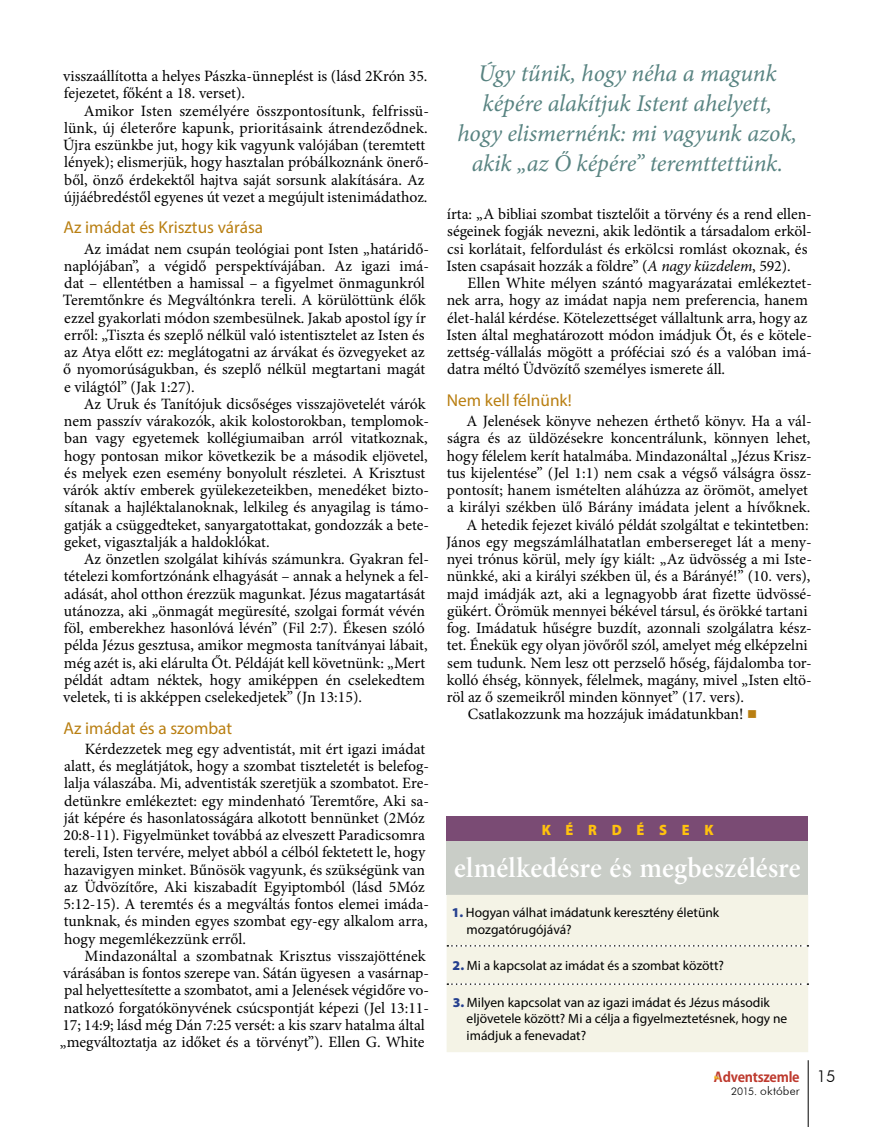
<style>
.page{position:relative;width:872px;height:1127px;background:#fff}
.page>*{position:absolute;margin:0;border:0;box-sizing:border-box;transform-origin:0 0}
.t1{font:28.5px "Minion Pro Semibold Subh";letter-spacing:.005em;color:#fff}
.t2{font:italic 24px/30px "Minion Pro";letter-spacing:-.005em;color:#588381;text-align:center}
.t3{font:17.25px "Myriad Pro";color:#b97f12}
.t4{font:300 16.5px "Futura BT";color:#000}
.t5{font:15.75px/17.2px "Minion Pro";color:#000}
.t6{font:900 15px "Myriad Pro";letter-spacing:1.03em;color:#ffc20e;scale:.95 1}
.t7{font:13.5px/16.5px "Myriad Pro";color:#000}
.t8{font:700 13.5px "Koz Go Pr 6 N";letter-spacing:-.02em;color:#be3a2e}
.t9{font:300 12px "Futura BT";letter-spacing:.015em;color:#000}
.s1{font-style:italic}
.s2{color:#b97f12}
.s3{font-weight:900;color:#25408f}
.s4{font-size:10.5px}
</style>
<div class="page">
<div style="left:446px;top:816px;width:362px;height:25px;background:#7a4b74"></div>
<div style="left:446px;top:841px;width:362px;height:54px;background:#c9cdc7"></div>
<div style="left:446px;top:895px;width:362px;height:157px;background:#f4f3e6"></div>
<svg style="left:447px;top:945px;width:361px;height:1px"></svg>
<svg style="left:447px;top:983px;width:361px;height:2px"></svg>
<hr style="left:808px;top:1060px;width:1px;height:67px;background:#000">
<svg style="left:714px;top:1075px;width:6px;height:4px"></svg>
<p class="t5" style="left:63px;top:67px;width:366px">visszaállította a helyes Pászka-ünneplést is (lásd 2Krón 35. fejezetet, főként a 18. verset).</p>
<p class="t5" style="left:63px;top:102px;width:367px;text-indent:20px">Amikor Isten személyére összpontosítunk, felfrissü&shy;lünk, új életerőre kapunk, prioritásaink átrendeződnek.<br>Újra eszünkbe jut, hogy kik vagyunk valójában (teremtett lények); elismerjük, hogy hasztalan próbálkoznánk önerő&shy;ből, önző érdekektől hajtva saját sorsunk alakítására. Az újjáébredéstől egyenes út vezet a megújult istenimádathoz.</p>
<p class="t3" style="left:63px;top:217px;width:201px">Az imádat és Krisztus várása</p>
<p class="t5" style="left:63px;top:240px;width:368px;text-indent:21px">Az imádat nem csupán teológiai pont Isten „határidő&shy;naplójában”, a végidő perspektívájában. Az igazi imá&shy;dat – ellentétben a hamissal – a figyelmet önmagunkról Teremtőnkre és Megváltónkra tereli. A körülöttünk élők ezzel gyakorlati módon szembesülnek. Jakab apostol így ír erről: „Tiszta és szeplő nélkül való istentisztelet az Isten és az Atya előtt ez: meglátogatni az árvákat és özvegyeket az ő nyomorúságukban, és szeplő nélkül megtartani magát e világtól” (Jak 1:27).</p>
<p class="t5" style="left:63px;top:395px;width:367px;text-indent:20px">Az Uruk és Tanítójuk dicsőséges visszajövetelét várók nem passzív várakozók, akik kolostorokban, templomok&shy;ban vagy egyetemek kollégiumaiban arról vitatkoznak, hogy pontosan mikor következik be a második eljövetel, és melyek ezen esemény bonyolult részletei. A Krisztust várók aktív emberek gyülekezeteikben, menedéket bizto&shy;sítanak a hajléktalanoknak, lelkileg és anyagilag is támo&shy;gatják a csüggedteket, sanyargatottakat, gondozzák a bete&shy;geket, vigasztalják a haldoklókat.</p>
<p class="t5" style="left:63px;top:550px;width:367px;text-indent:20px">Az önzetlen szolgálat kihívás számunkra. Gyakran fel&shy;tételezi komfortzónánk elhagyását – annak a helynek a fel&shy;adását, ahol otthon érezzük magunkat. Jézus magatartását utánozza, aki „önmagát megüresíté, szolgai formát vévén föl, emberekhez hasonlóvá lévén” (Fil 2:7). Ékesen szóló példa Jézus gesztusa, amikor megmosta tanítványai lábait, még azét is, aki elárulta Őt. Példáját kell követnünk: „Mert példát adtam néktek, hogy amiképpen én cselekedtem veletek, ti is akképpen cselekedjetek” (Jn 13:15).</p>
<p class="t3" style="left:63px;top:717px;width:170px">Az imádat és a szombat</p>
<p class="t5" style="left:63px;top:740px;width:367px;text-indent:21px">Kérdezzetek meg egy adventistát, mit ért igazi imádat alatt, és meglátjátok, hogy a szombat tiszteletét is belefog&shy;lalja válaszába. Mi, adventisták szeretjük a szombatot. Ere&shy;detünkre emlékeztet: egy mindenható Teremtőre, Aki sa&shy;ját képére és hasonlatosságára alkotott bennünket (2Móz 20:8-11). Figyelmünket továbbá az elveszett Paradicsomra tereli, Isten tervére, melyet abból a célból fektetett le, hogy hazavigyen minket. Bűnösök vagyunk, és szükségünk van az Üdvözítőre, Aki kiszabadít Egyiptomból (lásd 5Móz 5:12-15). A teremtés és a megváltás fontos elemei imáda&shy;tunknak, és minden egyes szombat egy-egy alkalom arra, hogy megemlékezzünk erről.</p>
<p class="t5" style="left:60px;top:947px;width:371px;text-indent:25px">Mindazonáltal a szombatnak Krisztus visszajöttének várásában is fontos szerepe van. Sátán ügyesen a vasárnap&shy;pal helyettesítette a szombatot, ami a Jelenések végidőre vo&shy;natkozó forgatókönyvének csúcspontját képezi (Jel 13:11- 17; 14:9; lásd még Dán 7:25 versét: a kis szarv hatalma által „megváltoztatja az időket és a törvényt”). Ellen G. White</p>
<h2 class="t2" style="left:457px;top:59px;width:341px">Úgy tűnik, hogy néha a magunk képére alakítjuk Istent ahelyett, hogy elismernénk: mi vagyunk azok, akik „az Ő képére” teremttettünk.</h2>
<p class="t5" style="left:446px;top:205px;width:367px">írta: „A bibliai szombat tisztelőit a törvény és a rend ellen&shy;ségeinek fogják nevezni, akik ledöntik a társadalom erköl&shy;csi korlátait, felfordulást és erkölcsi romlást okoznak, és Isten csapásait hozzák a földre” (<span class="s1">A nagy küzdelem</span>, 592).</p>
<p class="t5" style="left:446px;top:274px;width:367px;text-indent:21px">Ellen White mélyen szántó magyarázatai emlékeztet&shy;nek arra, hogy az imádat napja nem preferencia, hanem élet-halál kérdése. Kötelezettséget vállaltunk arra, hogy az Isten által meghatározott módon imádjuk Őt, és e kötele&shy;zettség-vállalás mögött a próféciai szó és a valóban imá&shy;datra méltó Üdvözítő személyes ismerete áll.</p>
<p class="t3" style="left:447px;top:389px;width:126px">Nem kell félnünk!</p>
<p class="t5" style="left:466px;top:412px;width:347px">A Jelenések könyve nehezen érthető könyv. Ha a vál-</p>
<p class="t5" style="left:447px;top:430px;width:365px">ságra és az üldözésekre koncentrálunk, könnyen lehet,</p>
<p class="t5" style="left:447px;top:447px;width:366px">hogy félelem kerít hatalmába. Mindazonáltal „Jézus Krisz-</p>
<p class="t5" style="left:447px;top:464px;width:367px">tus kijelentése” (Jel 1:1) nem csak a végső válságra össz-</p>
<p class="t5" style="left:447px;top:481px;width:362px">pontosít; hanem ismételten aláhúzza az örömöt, amelyet</p>
<p class="t5" style="left:447px;top:499px;width:365px">a királyi székben ülő Bárány imádata jelent a hívőknek.</p>
<p class="t5" style="left:466px;top:516px;width:344px">A hetedik fejezet kiváló példát szolgáltat e tekintetben:</p>
<p class="t5" style="left:446px;top:533px;width:367px">János egy megszámlálhatatlan embersereget lát a men -</p>
<p class="t5" style="left:447px;top:550px;width:367px">nyei trónus körül, mely így kiált: „Az üdvösség a mi Iste-</p>
<p class="t5" style="left:447px;top:568px;width:365px">nünkké, aki a királyi székben ül, és a Bárányé!” (10. vers),</p>
<p class="t5" style="left:447px;top:585px;width:367px">majd imádják azt, aki a legnagyobb árat fizette üdvössé-</p>
<p class="t5" style="left:447px;top:602px;width:362px">gükért. Örömük mennyei békével társul, és örökké tartani</p>
<p class="t5" style="left:447px;top:619px;width:367px">fog. Imádatuk hűségre buzdít, azonnali szolgálatra kész-</p>
<p class="t5" style="left:447px;top:637px;width:362px">tet. Énekük egy olyan jövőről szól, amelyet még elképzelni</p>
<p class="t5" style="left:447px;top:654px;width:366px">sem tudunk. Nem lesz ott perzselő hőség, fájdalomba tor-</p>
<p class="t5" style="left:447px;top:671px;width:366px">kolló éhség, könnyek, félelmek, magány, mivel „Isten eltö-</p>
<p class="t5" style="left:447px;top:688px;width:299px">röl az ő szemeikről minden könnyet” (17. vers).</p>
<p class="t5" style="left:468px;top:706px;width:291px">Csatlakozzunk ma hozzájuk imádatunkban! <span class="s2">■</span></p>
<p class="t6" style="left:541px;top:819px;width:182px">KÉRDÉSEK</p>
<h1 class="t1" style="left:454px;top:849px;width:348px">elmélkedésre és megbeszélésre</h1>
<p class="t7" style="left:466px;top:904px;width:254px;text-indent:-15px"><span class="s3">1.</span> Hogyan válhat imádatunk keresztény életünk mozgatórugójává?</p>
<p class="t7" style="left:452px;top:957px;width:273px"><span class="s3">2.</span> Mi a kapcsolat az imádat és a szombat között?</p>
<p class="t7" style="left:466px;top:994px;width:322px;text-indent:-14px"><span class="s3">3.</span> Milyen kapcsolat van az igazi imádat és Jézus második eljövetele között? Mi a célja a figyelmeztetésnek, hogy ne imádjuk a fenevadat?</p>
<p class="t8" style="left:714px;top:1069px;width:87px">Adventszemle</p>
<p class="t9" style="left:731px;top:1083px;width:70px"><span class="s4">2015.</span> október</p>
<p class="t4" style="left:816px;top:1066px;width:21px">15</p>
</div>
